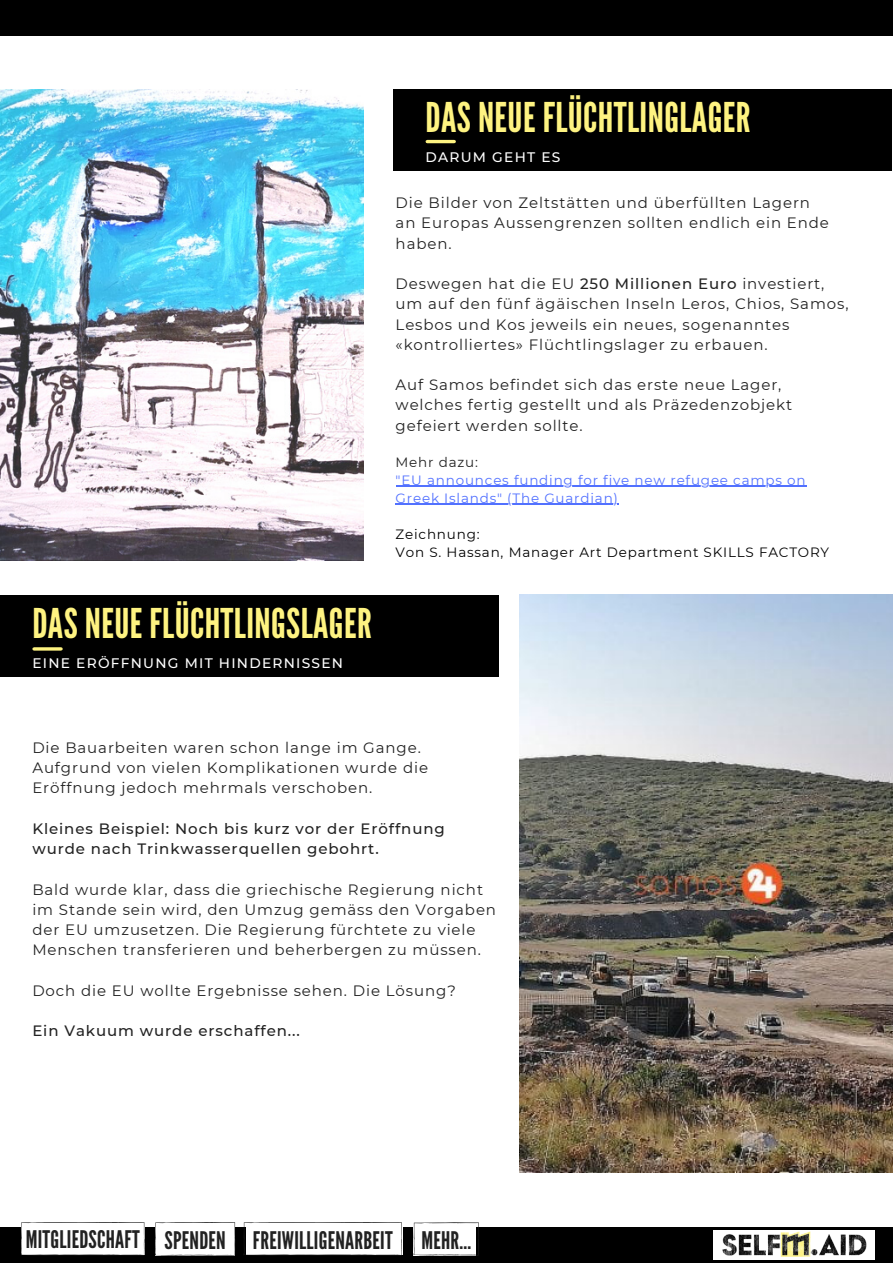
<style>
.page{position:relative;width:893px;height:1264px;background:#fff}
.page>*{position:absolute;margin:0;border:0;box-sizing:border-box;transform-origin:0 0}
.t1{font:40.95px "League Gothic";letter-spacing:.01em;color:#fef381}
.t2{font:24.15px "League Gothic";letter-spacing:.01em;color:#222}
.t3{font:15px/20.2px "Montserrat";letter-spacing:.06em;color:#222}
.t4{font:500 15px/20.2px "Montserrat";letter-spacing:.06em;color:#222}
.t5{font:500 13.8px "Montserrat";letter-spacing:.09em;color:#fff}
.t6{font:13.5px/18px "Montserrat";letter-spacing:.06em;color:#5271ff}
.t7{font:13.5px/18px "Montserrat";letter-spacing:.06em;color:#000}
.t8{font:13.5px "Montserrat";letter-spacing:.06em;color:#222}
.s1{font-weight:500}
</style>
<div class="page">
<div style="left:0;top:1227px;width:892px;height:35px;background:#000"></div>
<div style="left:0;top:0;width:892px;height:36px;background:#000"></div>
<img style="left:0;top:89px;width:363px;height:471px">
<img style="left:519px;top:595px;width:373px;height:577px">
<div style="left:393px;top:89px;width:498px;height:82px;background:#000"></div>
<hr style="left:427px;top:140px;width:27px;height:3px;background:#fef381">
<img style="left:713px;top:1230px;width:158px;height:30px">
<div style="left:0;top:595px;width:498px;height:81px;background:#000"></div>
<hr style="left:34px;top:647px;width:27px;height:3px;background:#fef381">
<svg style="left:413px;top:1222px;width:66px;height:33px"></svg>
<svg style="left:155px;top:1222px;width:80px;height:33px"></svg>
<svg style="left:243px;top:1222px;width:159px;height:33px"></svg>
<svg style="left:21px;top:1222px;width:124px;height:33px"></svg>
<hr style="left:395px;top:486px;width:411px;height:1px;background:#5271ff">
<hr style="left:395px;top:504px;width:223px;height:1px;background:#5271ff">
<h1 class="t1" style="left:425px;top:94px;width:326px">DAS NEUE FLÜCHTLINGLAGER</h1>
<h1 class="t1" style="left:32px;top:599px;width:341px">DAS NEUE FLÜCHTLINGSLAGER</h1>
<p class="t5" style="left:32px;top:654px;width:312px">EINE ERÖFFNUNG MIT HINDERNISSEN</p>
<p class="t5" style="left:425px;top:149px;width:136px">DARUM GEHT ES</p>
<p class="t3" style="left:395px;top:192px;width:435px">Die Bilder von Zeltstätten und überfüllten Lagern an Europas Aussengrenzen sollten endlich ein Ende haben.</p>
<p class="t3" style="left:395px;top:273px;width:454px">Deswegen hat die EU <span class="s1">250 Millionen Euro</span> investiert, um auf den fünf ägäischen Inseln Leros, Chios, Samos, Lesbos und Kos jeweils ein neues, sogenanntes «kontrolliertes» Flüchtlingslager zu erbauen.</p>
<p class="t3" style="left:395px;top:375px;width:398px">Auf Samos befindet sich das erste neue Lager, welches fertig gestellt und als Präzedenzobjekt gefeiert werden sollte.</p>
<p class="t8" style="left:395px;top:453px;width:84px">Mehr dazu:</p>
<p class="t6" style="left:395px;top:471px;width:411px">"EU announces funding for five new refugee camps on<br>Greek Islands" (The Guardian)</p>
<p class="t7" style="left:395px;top:525px;width:435px">Zeichnung:<br>Von S. Hassan, Manager Art Department SKILLS FACTORY</p>
<p class="t3" style="left:32px;top:737px;width:397px">Die Bauarbeiten waren schon lange im Gange.<br>Aufgrund von vielen Komplikationen wurde die<br>Eröffnung jedoch mehrmals verschoben.</p>
<p class="t4" style="left:32px;top:818px;width:414px">Kleines Beispiel: Noch bis kurz vor der Eröffnung wurde nach Trinkwasserquellen gebohrt.</p>
<p class="t3" style="left:32px;top:879px;width:465px">Bald wurde klar, dass die griechische Regierung nicht im Stande sein wird, den Umzug gemäss den Vorgaben der EU umzusetzen. Die Regierung fürchtete zu viele Menschen transferieren und beherbergen zu müssen.</p>
<p class="t3" style="left:32px;top:980px;width:425px">Doch die EU wollte Ergebnisse sehen. Die Lösung?</p>
<p class="t4" style="left:32px;top:1020px;width:269px">Ein Vakuum wurde erschaffen...</p>
<h2 class="t2" style="left:26px;top:1225px;width:447px">MITGLIEDSCHAFT SPENDEN FREIWILLIGENARBEIT MEHR...</h2>
</div>
